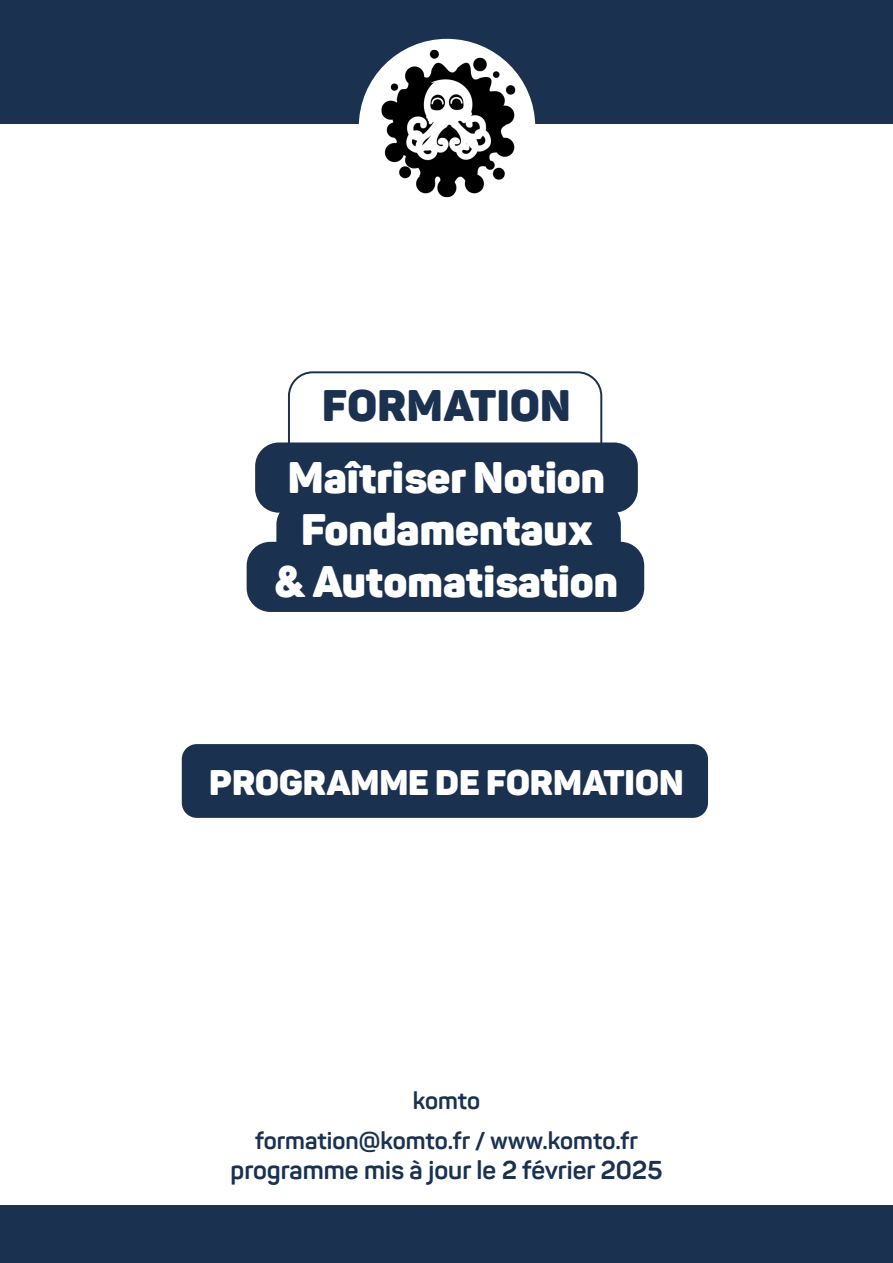
<style>
.page{position:relative;width:893px;height:1263px;background:#fff}
.page>*{position:absolute;margin:0;border:0;box-sizing:border-box;transform-origin:0 0}
.t1{font:900 43.5px "Panton";color:#fff}
.t2{font:900 43.5px "Panton";letter-spacing:.01em;color:#1a3150}
.t3{font:900 35.1px "Panton";color:#fff}
.t4{font:700 25.5px "Panton";color:#1a3150}
.t5{font:700 24px "Panton";color:#1a3150}
</style>
<div class="page">
<div style="left:0;top:0;width:893px;height:123px;background:#1a3150"></div>
<div style="left:0;top:1205px;width:893px;height:58px;background:#1a3150"></div>
<div style="left:255px;top:442px;width:383px;height:71px;background:#1a3150;border-radius:24px"></div>
<div style="left:182px;top:744px;width:526px;height:74px;background:#1a3150;border-radius:15px"></div>
<div style="left:276px;top:501px;width:345px;height:70px;background:#1a3150;border-radius:24px"></div>
<div style="left:247px;top:542px;width:397px;height:70px;background:#1a3150;border-radius:24px"></div>
<div style="left:288px;top:371px;width:314px;height:107px;border:2px solid #1a3150;border-radius:24px"></div>
<div style="left:359px;top:39px;width:176px;height:176px;background:#fff;border-radius:50%"></div>
<img style="left:358px;top:47px;width:180px;height:151px">
<p class="t2" style="left:322px;top:378px;width:250px">FORMATION</p>
<p class="t1" style="left:288px;top:449px;width:319px">Maîtriser Notion</p>
<p class="t1" style="left:301px;top:502px;width:292px">Fondamentaux</p>
<p class="t1" style="left:275px;top:554px;width:345px">&amp; Automatisation</p>
<p class="t3" style="left:209px;top:760px;width:476px">PROGRAMME DE FORMATION</p>
<p class="t5" style="left:413px;top:1086px;width:69px">komto</p>
<p class="t5" style="left:255px;top:1125px;width:384px">formation@komto.fr / www.komto.fr</p>
<p class="t4" style="left:231px;top:1154px;width:433px">programme mis à jour le 2 février 2025</p>
</div>
